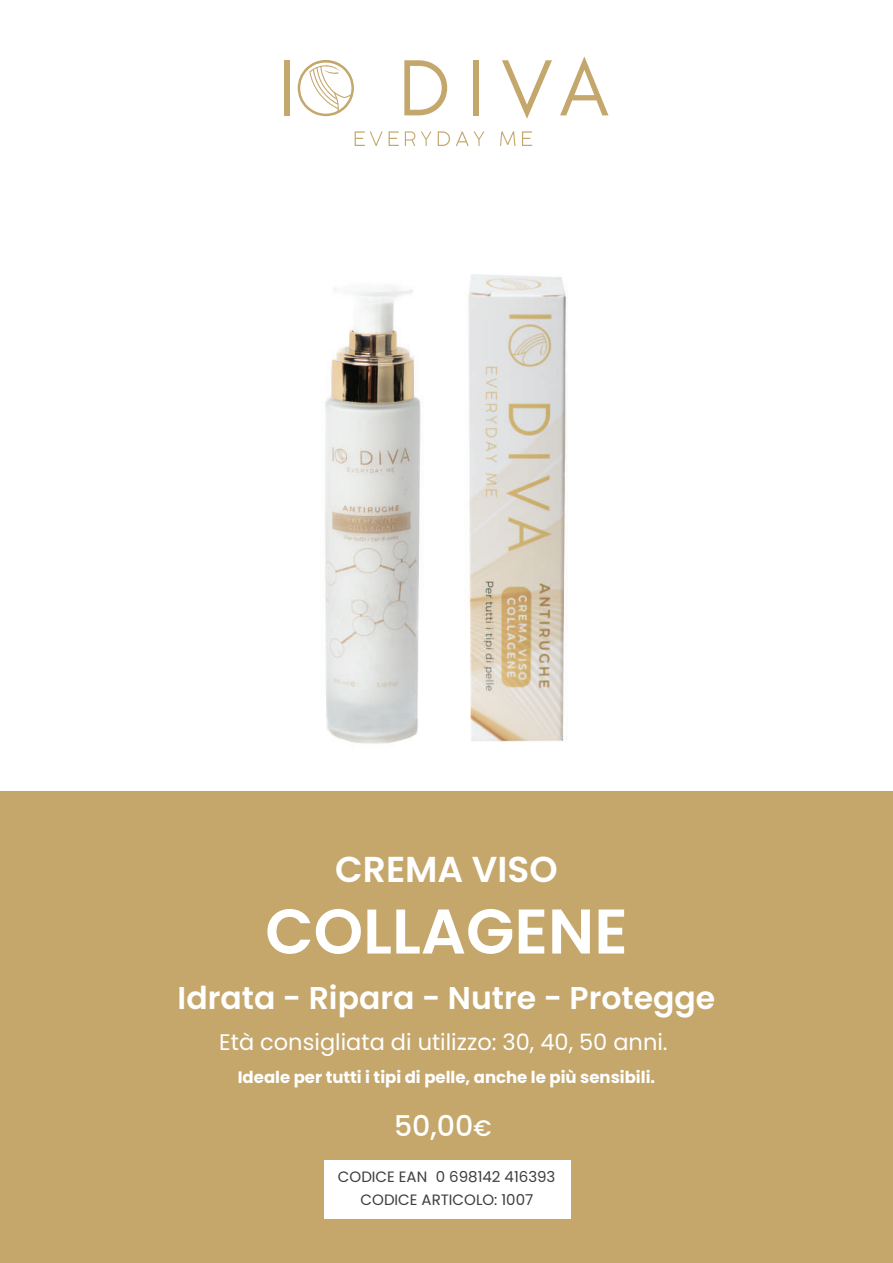
<style>
.page{position:relative;width:893px;height:1263px;background:#fff}
.page>*{position:absolute;margin:0;border:0;box-sizing:border-box;transform-origin:0 0}
.t1{font:600 63px "Poppins";color:#fff}
.t2{font:600 36px "Poppins";color:#fff}
.t3{font:600 31.5px "Poppins";color:#fff}
.t4{font:500 28.5px "Poppins";color:#fff}
.t5{font:22.5px "Poppins";color:#fff}
.t6{font:700 16.5px "Poppins";color:#fff}
.t7{font:15px "Poppins";color:#3e3e3f}
.s1{font-size:22.5px}
</style>
<div class="page">
<img style="left:325px;top:274px;width:242px;height:470px">
<div style="left:0;top:791px;width:893px;height:472px;background:#c5a76c"></div>
<div style="left:324px;top:1160px;width:247px;height:58px;background:#fff"></div>
<svg style="left:404px;top:60px;width:43px;height:55px"></svg>
<div style="left:473px;top:60px;width:6px;height:55px;background:#c4a76c"></div>
<svg style="left:502px;top:60px;width:50px;height:59px"></svg>
<svg style="left:560px;top:56px;width:48px;height:59px"></svg>
<div style="left:284px;top:60px;width:6px;height:55px;background:#c4a76c"></div>
<svg style="left:298px;top:60px;width:56px;height:56px"></svg>
<svg style="left:355px;top:131px;width:27px;height:15px"></svg>
<svg style="left:389px;top:131px;width:10px;height:15px"></svg>
<svg style="left:405px;top:131px;width:10px;height:15px"></svg>
<svg style="left:421px;top:131px;width:10px;height:15px"></svg>
<svg style="left:438px;top:131px;width:12px;height:15px"></svg>
<svg style="left:456px;top:131px;width:28px;height:15px"></svg>
<svg style="left:500px;top:131px;width:15px;height:15px"></svg>
<svg style="left:522px;top:131px;width:10px;height:15px"></svg>
<h2 class="t2" style="left:335px;top:848px;width:224px">CREMA VISO</h2>
<h1 class="t1" style="left:265px;top:895px;width:364px">COLLAGENE</h1>
<h3 class="t3" style="left:178px;top:980px;width:539px">Idrata - Ripara - Nutre - Protegge</h3>
<h3 class="t5" style="left:219px;top:1029px;width:450px">Età consigliata di utilizzo: 30, 40, 50 anni.</h3>
<p class="t6" style="left:238px;top:1068px;width:419px">Ideale per tutti i tipi di pelle, anche le più sensibili.</p>
<h3 class="t4" style="left:394px;top:1110px;width:99px">50,00<span class="s1">€</span></h3>
<p class="t7" style="left:338px;top:1168px;width:219px">CODICE EAN 0 698142 416393</p>
<p class="t7" style="left:361px;top:1191px;width:174px">CODICE ARTICOLO: 1007</p>
</div>
